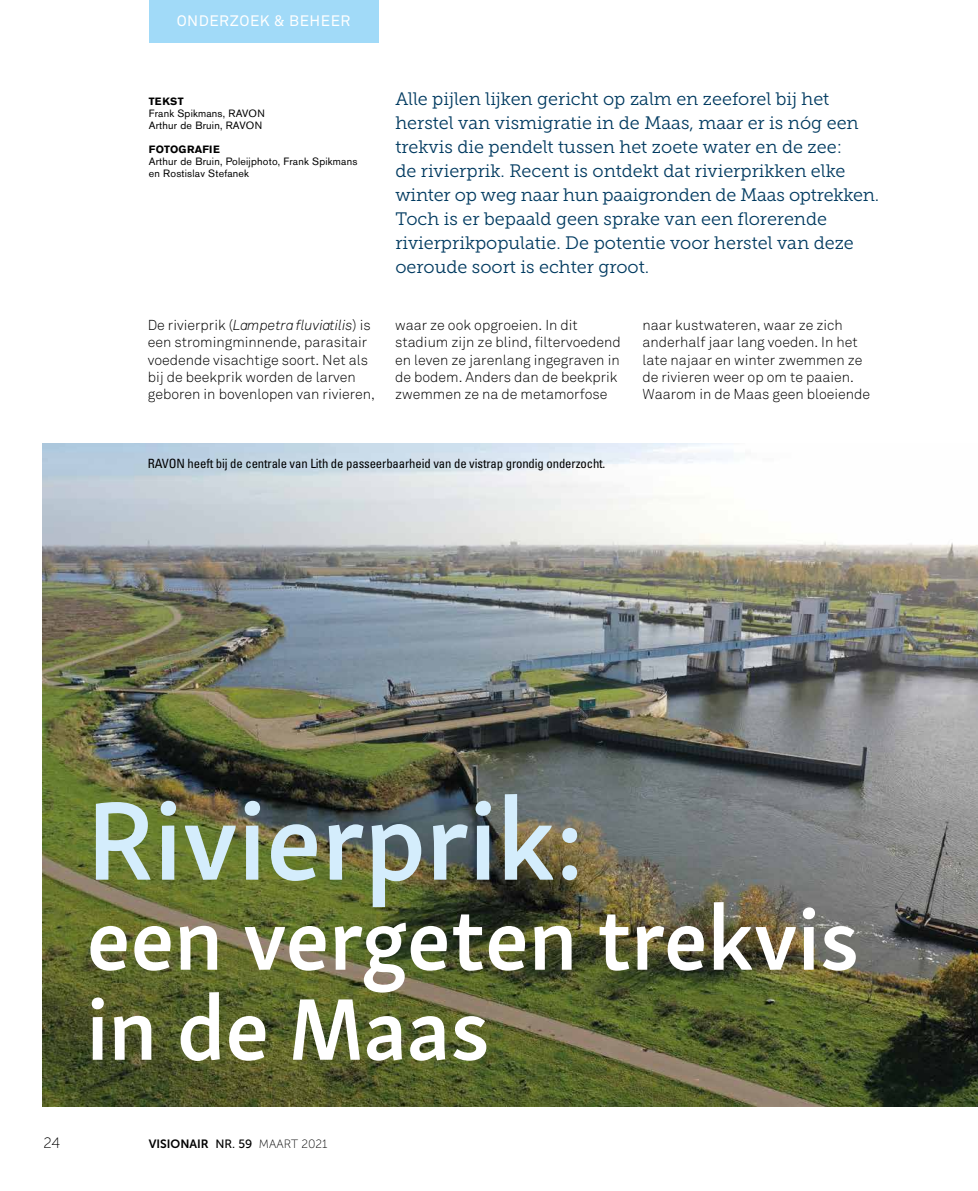
<style>
.page{position:relative;width:978px;height:1191px;background:#fff}
.page>*{position:absolute;margin:0;border:0;box-sizing:border-box;transform-origin:0 0}
.t1{font:600 114px "Skolar Sans";letter-spacing:-.01em;color:#d4edfc}
.t2{font:600 90px/90px "Skolar Sans";letter-spacing:-.01em;color:#fff}
.t3{font:18px/24px "Museo Slab 300";color:#003a60}
.t4{font:15px "Akkurat";letter-spacing:.035em;color:#fff}
.t5{font:15px "Museo Sans 100";color:#000}
.t6{font:300 14.25px/17.2px "Akkurat";color:#000}
.t7{font:condensed 12.75px "Univers LT Std";letter-spacing:-.01em;color:#000}
.t8{font:12px "Museo Sans 700";color:#000}
.t9{font:10.5px/12px "Akzidenz Grotesk BE";letter-spacing:.02em;color:#000}
.t10{font:700 10.5px "Akzidenz Grotesk BE";letter-spacing:.02em;color:#000}
.s1{font-style:italic}
.s2{font-family:"Museo Sans 500"}
.s3{font-family:"Museo Sans 100"}
</style>
<div class="page">
<img style="left:43px;top:443px;width:935px;height:663px">
<div style="left:149px;top:0;width:229px;height:43px;background:#a1daf8"></div>
<p class="t4" style="left:177px;top:12px;width:175px">ONDERZOEK &amp; BEHEER</p>
<p class="t10" style="left:149px;top:96px;width:36px">TEKST</p>
<p class="t9" style="left:149px;top:108px;width:118px">Frank Spikmans, RAVON<br>Arthur de Bruin, RAVON</p>
<p class="t10" style="left:149px;top:144px;width:73px">FOTOGRAFIE</p>
<p class="t9" style="left:149px;top:156px;width:210px">Arthur de Bruin, Poleijphoto, Frank Spikmans en Rostislav Stefanek</p>
<p class="t3" style="left:395px;top:87px;width:485px">Alle pijlen lijken gericht op zalm en zeeforel bij het herstel van vismigratie in de Maas, maar er is nóg een trekvis die pendelt tussen het zoete water en de zee:<br>de rivierprik. Recent is ontdekt dat rivierprikken elke winter op weg naar hun paaigronden de Maas optrekken.<br>Toch is er bepaald geen sprake van een florerende rivierprikpopulatie. De potentie voor herstel van deze oeroude soort is echter groot.</p>
<p class="t6" style="left:148px;top:317px;width:229px">De rivierprik (<span class="s1">Lampetra fluviatilis</span>) is een stromingminnende, parasitair voedende visachtige soort. Net als bij de beekprik worden de larven geboren in bovenlopen van rivieren,</p>
<p class="t6" style="left:395px;top:317px;width:227px">waar ze ook opgroeien. In dit stadium zijn ze blind, filtervoedend en leven ze jarenlang ingegraven in de bodem. Anders dan de beekprik zwemmen ze na de metamorfose</p>
<p class="t6" style="left:642px;top:317px;width:229px">naar kustwateren, waar ze zich anderhalf jaar lang voeden. In het late najaar en winter zwemmen ze de rivieren weer op om te paaien.<br>Waarom in de Maas geen bloeiende</p>
<p class="t7" style="left:148px;top:455px;width:459px">RAVON heeft bij de centrale van Lith de passeerbaarheid van de vistrap grondig onderzocht.</p>
<h1 class="t1" style="left:86px;top:750px;width:500px">Rivierprik:</h1>
<h2 class="t2" style="left:86px;top:886px;width:775px">een vergeten trekvis in de Maas</h2>
<p class="t5" style="left:44px;top:1135px;width:18px">24</p>
<p class="t8" style="left:149px;top:1137px;width:180px">VISIONAIR <span class="s2">NR. 59</span> <span class="s3">MAART 2021</span></p>
</div>
